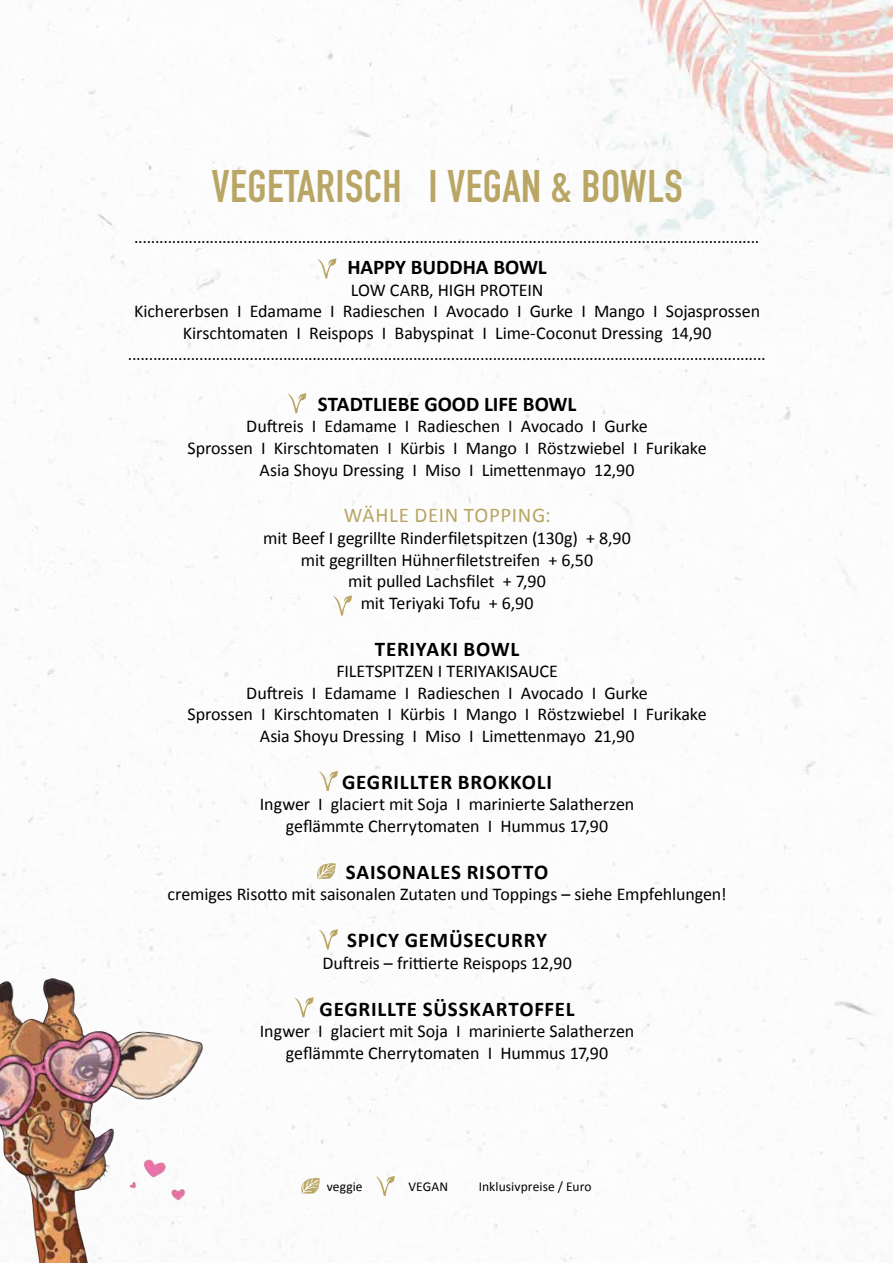
<style>
.page{position:relative;width:893px;height:1263px;background:#fff}
.page>*{position:absolute;margin:0;border:0;box-sizing:border-box;transform-origin:0 0}
.t1{font:700 45px "DIN Condensed";letter-spacing:.01em;color:#b9a564}
.t2{font:700 21px "Calibri";letter-spacing:.035em;color:#000}
.t3{font:700 21px "Calibri";color:#000}
.t4{font:21px "Calibri";letter-spacing:.03em;color:#b9a564}
.t5{font:700 21px "Calibri";letter-spacing:-.005em;color:#000}
.t6{font:18px/21.6px "Calibri";letter-spacing:-.005em;color:#000;text-align:center}
.t7{font:13.5px "Calibri";letter-spacing:.005em;color:#000}
</style>
<div class="page">
<img style="left:0;top:0;width:893px;height:1262px">
<svg style="left:301px;top:1178px;width:19px;height:16px"></svg>
<svg style="left:376px;top:1176px;width:19px;height:20px"></svg>
<img style="left:0;top:979px;width:88px;height:284px">
<svg style="left:317px;top:258px;width:19px;height:21px"></svg>
<svg style="left:287px;top:393px;width:19px;height:20px"></svg>
<svg style="left:295px;top:997px;width:19px;height:20px"></svg>
<svg style="left:319px;top:929px;width:19px;height:20px"></svg>
<svg style="left:317px;top:863px;width:19px;height:16px"></svg>
<svg style="left:319px;top:771px;width:19px;height:20px"></svg>
<svg style="left:333px;top:595px;width:19px;height:21px"></svg>
<h1 class="t1" style="left:211px;top:156px;width:473px">VEGETARISCH I VEGAN &amp; BOWLS</h1>
<p class="t6" style="left:134px;top:226px;width:627px">.....................................................................................................................................................</p>
<p class="t5" style="left:347px;top:252px;width:201px">HAPPY BUDDHA BOWL</p>
<p class="t6" style="left:128px;top:278px;width:639px">LOW CARB, HIGH PROTEIN<br>Kichererbsen I Edamame I Radieschen I Avocado I Gurke I Mango I Sojasprossen Kirschtomaten I Reispops I Babyspinat I Lime-Coconut Dressing 14,90 ........................................................................................................................................................</p>
<p class="t3" style="left:318px;top:389px;width:260px">STADTLIEBE GOOD LIFE BOWL</p>
<p class="t6" style="left:187px;top:415px;width:521px">Duftreis I Edamame I Radieschen I Avocado I Gurke<br>Sprossen I Kirschtomaten I Kürbis I Mango I Röstzwiebel I Furikake<br>Asia Shoyu Dressing I Miso I Limettenmayo 12,90</p>
<p class="t4" style="left:344px;top:501px;width:208px">WÄHLE DEIN TOPPING:</p>
<p class="t6" style="left:263px;top:527px;width:369px">mit Beef I gegrillte Rinderfiletspitzen (130g) + 8,90 mit gegrillten Hühnerfiletstreifen + 6,50<br>mit pulled Lachsfilet + 7,90<br>mit Teriyaki Tofu + 6,90</p>
<p class="t2" style="left:375px;top:634px;width:146px">TERIYAKI BOWL</p>
<p class="t6" style="left:187px;top:660px;width:521px">FILETSPITZEN I TERIYAKISAUCE<br>Duftreis I Edamame I Radieschen I Avocado I Gurke<br>Sprossen I Kirschtomaten I Kürbis I Mango I Röstzwiebel I Furikake Asia Shoyu Dressing I Miso I Limettenmayo 21,90</p>
<p class="t2" style="left:342px;top:767px;width:212px">GEGRILLTER BROKKOLI</p>
<p class="t6" style="left:260px;top:793px;width:376px">Ingwer I glaciert mit Soja I marinierte Salatherzen geflämmte Cherrytomaten I Hummus 17,90</p>
<p class="t2" style="left:346px;top:857px;width:204px">SAISONALES RISOTTO</p>
<p class="t6" style="left:168px;top:883px;width:560px">cremiges Risotto mit saisonalen Zutaten und Toppings – siehe Empfehlungen!</p>
<p class="t2" style="left:347px;top:925px;width:201px">SPICY GEMÜSECURRY</p>
<p class="t6" style="left:322px;top:952px;width:251px">Duftreis – frittierte Reispops 12,90</p>
<p class="t2" style="left:319px;top:994px;width:257px">GEGRILLTE SÜSSKARTOFFEL</p>
<p class="t6" style="left:260px;top:1020px;width:376px">Ingwer I glaciert mit Soja I marinierte Salatherzen geflämmte Cherrytomaten I Hummus 17,90</p>
<p class="t7" style="left:327px;top:1177px;width:38px">veggie</p>
<p class="t7" style="left:408px;top:1177px;width:41px">VEGAN</p>
<p class="t7" style="left:479px;top:1177px;width:114px">Inklusivpreise / Euro</p>
</div>
